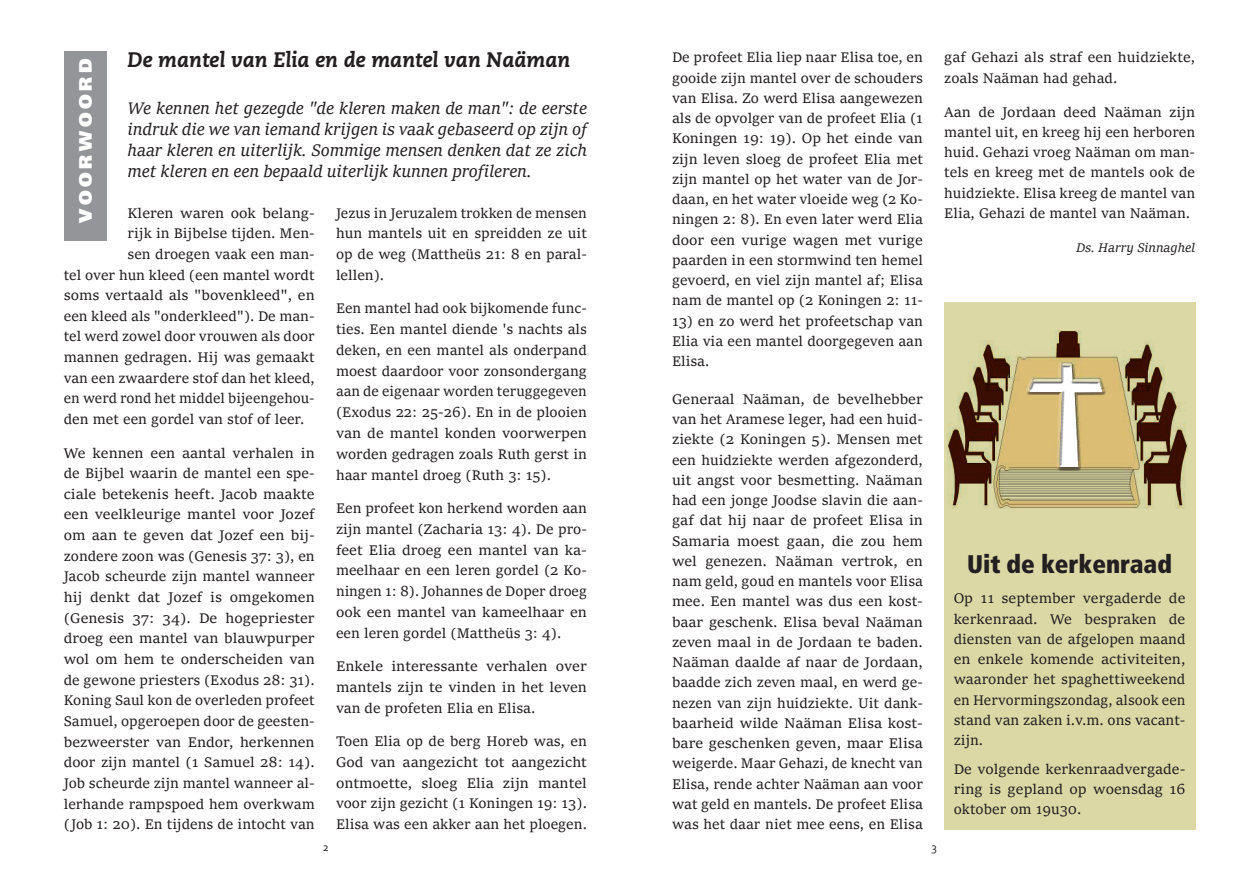
<style>
.page{position:relative;width:1259px;height:893px;background:#fff}
.page>*{position:absolute;margin:0;border:0;box-sizing:border-box;transform-origin:0 0}
._001-Artikel_Titel{font:900 condensed 25.5px "Frutiger LT Std";color:#231f20}
._001-Artikel_Titel-2{font:italic 800 21px "Caecilia LT Std";color:#231f20}
._000-Body{font:italic 18px/21px "Sitka Text";color:#231f20;text-align:justify;scale:.92 1}
.t1{font:900 18px "Frutiger LT Std";letter-spacing:.2em;color:#fff}
._000-Body-2{font:15px/20.2px "Sitka Text";color:#231f20;text-align:justify}
._000-Body-3{font:15px/20.7px "Sitka Text";color:#231f20;text-align:justify;scale:.96 1}
._000-Body-4{font:15px "Sitka Text";color:#231f20;scale:.95 1}
._000-Body-5{font:italic 13.5px "Sitka Text";color:#231f20;scale:.95 1}
.t2{font:12px "Corbel";color:#231f20}
</style>
<div class="page">
<div style="left:64px;top:51px;width:42px;height:189px;background:#939598"></div>
<div style="left:944px;top:302px;width:251px;height:527px;background:#dcd8a6"></div>
<img style="left:947px;top:330px;width:240px;height:179px">
<svg style="left:1025px;top:362px;width:81px;height:106px;background:#dac491"></svg>
<p class="_001-Artikel_Titel-2" style="left:128px;top:47px;width:444px">De mantel van Elia en de mantel van Naäman</p>
<p class="t1" style="left:74px;top:223px;width:166px;rotate:-90deg">VOORWOORD</p>
<p class="_000-Body" style="left:128px;top:96px;width:501px">We kennen het gezegde "de kleren maken de man": de eerste indruk die we van iemand krijgen is vaak gebaseerd op zijn of haar kleren en uiterlijk. Sommige mensen denken dat ze zich met kleren en een bepaald uiterlijk kunnen profileren.</p>
<p class="_000-Body-3" style="left:336px;top:201px;width:263px">Jezus in Jeruzalem trokken de mensen hun mantels uit en spreidden ze uit op de weg (Mattheüs 21: 8 en paral&shy;lellen).</p>
<p class="_000-Body-3" style="left:336px;top:297px;width:263px">Een mantel had ook bijkomende func&shy;ties. Een mantel diende 's nachts als deken, en een mantel als onderpand moest daardoor voor zonsondergang aan de eigenaar worden teruggegeven (Exodus 22: 25-26). En in de plooien van de mantel konden voorwerpen worden gedragen zoals Ruth gerst in haar mantel droeg (Ruth 3: 15).</p>
<p class="_000-Body-2" style="left:336px;top:497px;width:252px;line-height:20.7px">Een profeet kon herkend worden aan zijn mantel (Zacharia 13: 4). De pro&shy;feet Elia droeg een mantel van ka&shy;meelhaar en een leren gordel (2 Ko&shy;ningen 1: 8). Johannes de Doper droeg ook een mantel van kameelhaar en een leren gordel (Mattheüs 3: 4).</p>
<p class="_000-Body-2" style="left:336px;top:655px;width:252px;line-height:20.7px">Enkele interessante verhalen over mantels zijn te vinden in het leven van de profeten Elia en Elisa.</p>
<p class="_000-Body-2" style="left:336px;top:730px;width:252px;line-height:20.7px">Toen Elia op de berg Horeb was, en God van aangezicht tot aangezicht ontmoette, sloeg Elia zijn mantel voor zijn gezicht (1 Koningen 19: 13).<br>Elisa was een akker aan het ploegen.</p>
<p class="_000-Body-2" style="left:128px;top:202px;width:189px">Kleren waren ook belang-</p>
<p class="_000-Body-2" style="left:128px;top:222px;width:189px">rijk in Bijbelse tijden. Men-</p>
<p class="_000-Body-2" style="left:128px;top:243px;width:189px">sen droegen vaak een man-</p>
<p class="_000-Body-2" style="left:64px;top:263px;width:252px">tel over hun kleed (een mantel wordt</p>
<p class="_000-Body-2" style="left:64px;top:284px;width:252px">soms vertaald als "bovenkleed", en</p>
<p class="_000-Body-2" style="left:64px;top:305px;width:252px">een kleed als "onderkleed"). De man-</p>
<p class="_000-Body-3" style="left:64px;top:325px;width:263px">tel werd zowel door vrouwen als door</p>
<p class="_000-Body-2" style="left:64px;top:346px;width:252px">mannen gedragen. Hij was gemaakt</p>
<p class="_000-Body-3" style="left:64px;top:366px;width:263px">van een zwaardere stof dan het kleed,</p>
<p class="_000-Body-4" style="left:64px;top:387px;width:266px">en werd rond het middel bijeengehou-</p>
<p class="_000-Body-2" style="left:64px;top:408px;width:242px">den met een gordel van stof of leer.</p>
<p class="_000-Body-2" style="left:64px;top:441px;width:252px;line-height:20.7px">We kennen een aantal verhalen in de Bijbel waarin de mantel een spe&shy;ciale betekenis heeft. Jacob maakte een veelkleurige mantel voor Jozef om aan te geven dat Jozef een bij&shy;zondere zoon was (Genesis 37: 3), en Jacob scheurde zijn mantel wanneer hij denkt dat Jozef is omgekomen (Genesis 37: 34). De hogepriester droeg een mantel van blauwpurper wol om hem te onderscheiden van de gewone priesters (Exodus 28: 31).<br>Koning Saul kon de overleden profeet Samuel, opgeroepen door de geesten&shy;bezweerster van Endor, herkennen door zijn mantel (1 Samuel 28: 14).<br>Job scheurde zijn mantel wanneer al&shy;lerhande rampspoed hem overkwam (Job 1: 20). En tijdens de intocht van</p>
<p class="_000-Body-2" style="left:672px;top:46px;width:252px">De profeet Elia liep naar Elisa toe, en gooide zijn mantel over de schouders van Elisa. Zo werd Elisa aangewezen als de opvolger van de profeet Elia (1<br>Koningen 19: 19). Op het einde van zijn leven sloeg de profeet Elia met zijn mantel op het water van de Jor&shy;daan, en het water vloeide weg (2 Ko&shy;ningen 2: 8). En even later werd Elia door een vurige wagen met vurige paarden in een stormwind ten hemel gevoerd, en viel zijn mantel af; Elisa nam de mantel op (2 Koningen 2: 11-</p>
<p class="_000-Body-2" style="left:672px;top:310px;width:252px">13) en zo werd het profeetschap van Elia via een mantel doorgegeven aan Elisa.</p>
<p class="_000-Body-2" style="left:672px;top:388px;width:252px">Generaal Naäman, de bevelhebber van het Aramese leger, had een huid&shy;ziekte (2 Koningen 5). Mensen met een huidziekte werden afgezonderd, uit angst voor besmetting. Naäman had een jonge Joodse slavin die aan&shy;gaf dat hij naar de profeet Elisa in Samaria moest gaan, die zou hem wel genezen. Naäman vertrok, en nam geld, goud en mantels voor Elisa mee. Een mantel was dus een kost&shy;baar geschenk. Elisa beval Naäman zeven maal in de Jordaan te baden.<br>Naäman daalde af naar de Jordaan, baadde zich zeven maal, en werd ge&shy;nezen van zijn huidziekte. Uit dank&shy;baarheid wilde Naäman Elisa kost&shy;bare geschenken geven, maar Elisa weigerde. Maar Gehazi, de knecht van Elisa, rende achter Naäman aan voor wat geld en mantels. De profeet Elisa was het daar niet mee eens, en Elisa</p>
<p class="_000-Body-2" style="left:944px;top:46px;width:252px">gaf Gehazi als straf een huidziekte, zoals Naäman had gehad.</p>
<p class="_000-Body-2" style="left:944px;top:101px;width:252px">Aan de Jordaan deed Naäman zijn mantel uit, en kreeg hij een herboren huid. Gehazi vroeg Naäman om man&shy;tels en kreeg met de mantels ook de huidziekte. Elisa kreeg de mantel van Elia, Gehazi de mantel van Naäman.</p>
<p class="_000-Body-5" style="left:1076px;top:238px;width:127px">Ds. Harry Sinnaghel</p>
<p class="_001-Artikel_Titel" style="left:967px;top:549px;width:206px">Uit de kerkenraad</p>
<p class="_000-Body-2" style="left:953px;top:587px;width:233px">Op 11 september vergaderde de kerkenraad. We bespraken de diensten van de afgelopen maand en enkele komende activiteiten, waaronder het spaghettiweekend en Hervormingszondag, alsook een stand van zaken i.v.m. ons vacant&shy;zijn.</p>
<p class="_000-Body-2" style="left:953px;top:758px;width:233px">De volgende kerkenraadvergade&shy;ring is gepland op woensdag 16 oktober om 19u30.</p>
<p class="t2" style="left:323px;top:839px;width:8px">2</p>
<p class="t2" style="left:931px;top:839px;width:7px">3</p>
</div>
